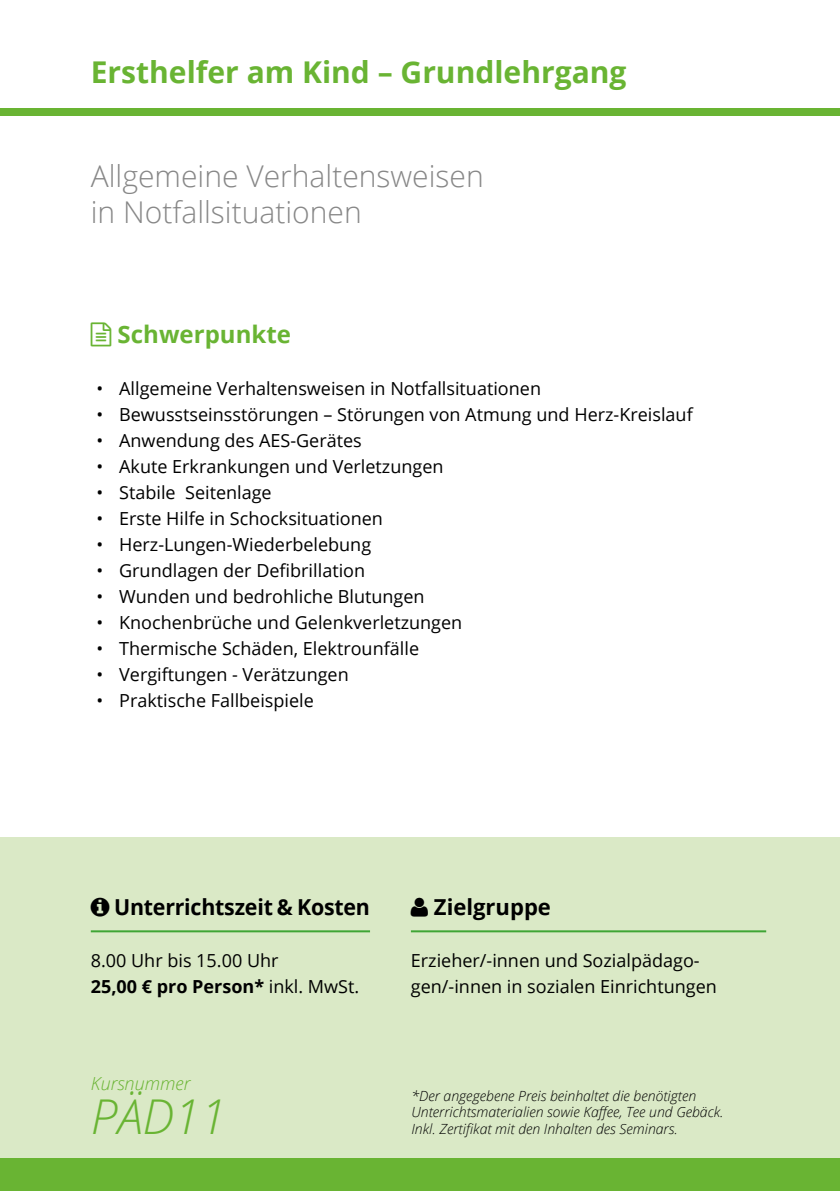
<style>
.page{position:relative;width:840px;height:1191px;background:#fff}
.page>*{position:absolute;margin:0;border:0;box-sizing:border-box;transform-origin:0 0}
.t1{font:italic 300 48px "Open Sans";color:#69b433}
.t2{font:300 30px/36px "Open Sans";color:#878787}
.t3{font:700 30px "Open Sans";color:#69b433}
.t4{font:700 24px "Open Sans";color:#69b433}
.t5{font:700 22px "Open Sans";letter-spacing:-.01em;color:#000}
.t6{font:18px/26px "Open Sans";color:#000}
.t7{font:italic 300 18px "Open Sans";color:#69b433}
.t8{font:italic 300 14px/16.8px "Open Sans";color:#000}
.s1{font-weight:700}
</style>
<div class="page">
<div style="left:0;top:837px;width:839px;height:354px;background:#dae9c6"></div>
<div style="left:0;top:1159px;width:839px;height:32px;background:#69b433"></div>
<div style="left:0;top:109px;width:839px;height:7px;background:#69b433"></div>
<hr style="left:91px;top:930px;width:279px;height:2px;background:#3fa535">
<hr style="left:410px;top:930px;width:355px;height:2px;background:#3fa535">
<h2 class="t3" style="left:91px;top:51px;width:537px">Ersthelfer am Kind – Grundlehrgang</h2>
<h2 class="t2" style="left:91px;top:157px;width:394px">Allgemeine Verhaltensweisen in Notfallsituationen</h2>
<h3 class="t4" style="left:118px;top:317px;width:175px">Schwerpunkte</h3>
<p class="t6" style="left:96px;top:375px;width:446px">• Allgemeine Verhaltensweisen in Notfallsituationen</p>
<p class="t6" style="left:96px;top:401px;width:597px">• Bewusstseinsstörungen – Störungen von Atmung und Herz-Kreislauf</p>
<p class="t6" style="left:96px;top:427px;width:267px">• Anwendung des AES-Gerätes</p>
<p class="t6" style="left:96px;top:453px;width:348px">• Akute Erkrankungen und Verletzungen</p>
<p class="t6" style="left:96px;top:479px;width:177px">• Stabile Seitenlage</p>
<p class="t6" style="left:96px;top:505px;width:288px">• Erste Hilfe in Schocksituationen</p>
<p class="t6" style="left:96px;top:531px;width:276px">• Herz-Lungen-Wiederbelebung</p>
<p class="t6" style="left:96px;top:557px;width:270px">• Grundlagen der Defibrillation</p>
<p class="t6" style="left:96px;top:583px;width:329px">• Wunden und bedrohliche Blutungen</p>
<p class="t6" style="left:96px;top:609px;width:367px">• Knochenbrüche und Gelenkverletzungen</p>
<p class="t6" style="left:96px;top:635px;width:324px">• Thermische Schäden, Elektrounfälle</p>
<p class="t6" style="left:96px;top:661px;width:254px">• Vergiftungen - Verätzungen</p>
<p class="t6" style="left:96px;top:687px;width:219px">• Praktische Fallbeispiele</p>
<p class="t5" style="left:114px;top:891px;width:257px">Unterrichtszeit &amp; Kosten</p>
<p class="t6" style="left:91px;top:947px;width:270px">8.00 Uhr bis 15.00 Uhr<br><span class="s1">25,00 € pro Person*</span> inkl. MwSt.</p>
<p class="t7" style="left:91px;top:1071px;width:101px">Kursnummer</p>
<h1 class="t1" style="left:91px;top:1083px;width:138px">PÄD11</h1>
<p class="t5" style="left:433px;top:891px;width:118px">Zielgruppe</p>
<p class="t6" style="left:410px;top:947px;width:307px">Erzieher/-innen und Sozialpädago&shy;gen/-innen in sozialen Einrichtungen</p>
<p class="t8" style="left:411px;top:1086px;width:313px">*Der angegebene Preis beinhaltet die benötigten<br>Unterrichtsmaterialien sowie Kaffee, Tee und Gebäck.<br>Inkl. Zertifikat mit den Inhalten des Seminars.</p>
</div>
